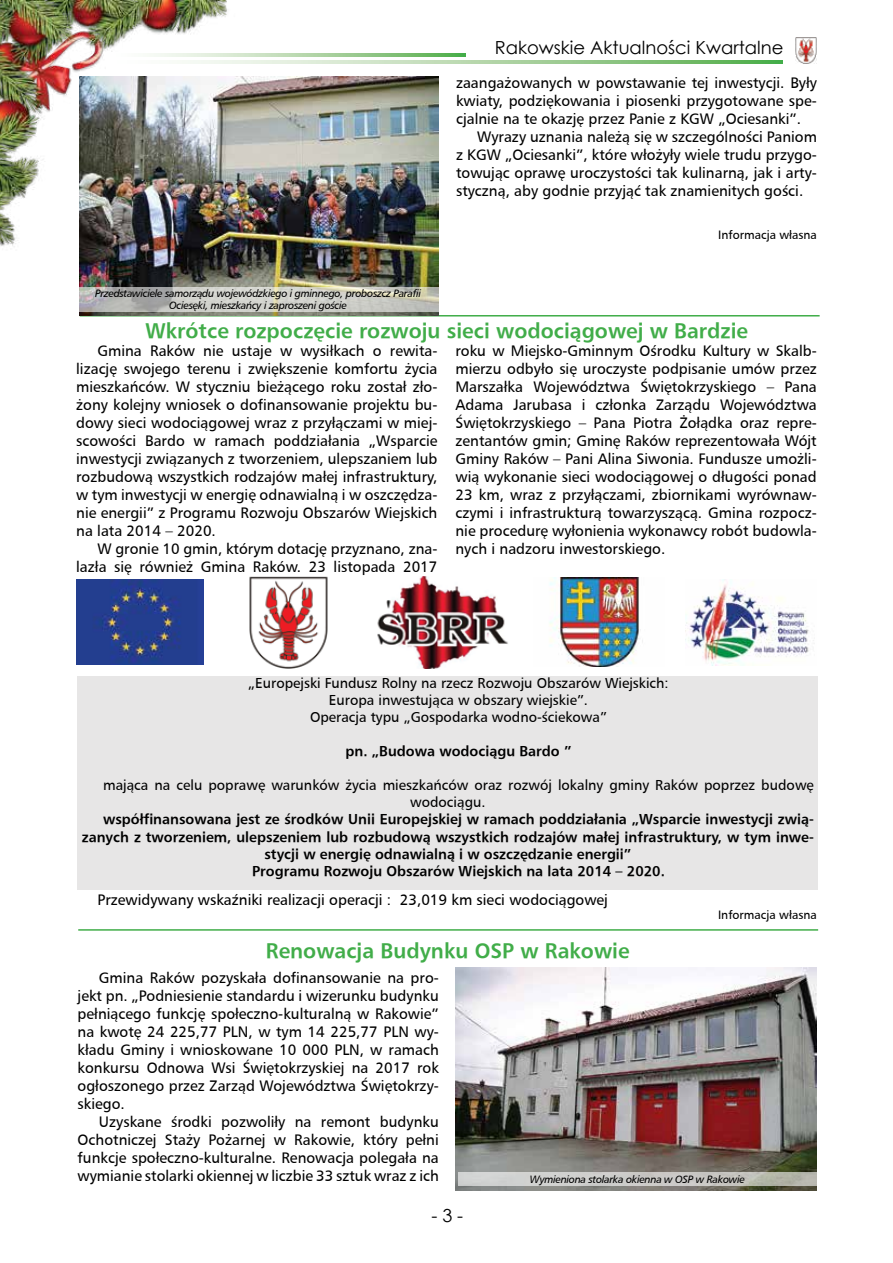
<style>
.page{position:relative;width:893px;height:1263px;background:#fff}
.page>*{position:absolute;margin:0;border:0;box-sizing:border-box;transform-origin:0 0}
.t1{font:21px "Humanist 777 AT Bold";color:#41ad49}
.t2{font:18px "Century Gothic";color:#000}
.t3{font:15px/18px "Humanist 777 AT";color:#000;text-align:justify}
.t4{font:14.25px "Humanist 777 AT Bold";color:#000}
.t5{font:14.25px/17.1px "Humanist 777 AT";color:#000;text-align:center}
.t6{font:12px "Humanist 777 AT";color:#000}
.t7{font:10.5px/12.6px "Humanist 777 AT Italic";letter-spacing:-.03em;color:#000;text-align:center}
</style>
<div class="page">
<img style="left:0;top:0;width:242px;height:269px">
<svg style="left:114px;top:61px;width:669px;height:3px"></svg>
<svg style="left:114px;top:54px;width:351px;height:2px"></svg>
<img style="left:795px;top:37px;width:21px;height:26px">
<img style="left:455px;top:967px;width:361px;height:224px">
<hr style="left:80px;top:315px;width:740px;height:1px;background:#41ad49">
<img style="left:80px;top:76px;width:358px;height:239px">
<svg style="left:79px;top:287px;width:360px;height:24px"></svg>
<svg style="left:458px;top:1172px;width:359px;height:13px;fill:#cbcac8"></svg>
<img style="left:77px;top:579px;width:127px;height:85px">
<img style="left:685px;top:579px;width:129px;height:86px">
<div style="left:78px;top:677px;width:740px;height:213px;background:#e7e6e6"></div>
<img style="left:249px;top:576px;width:79px;height:92px">
<img style="left:377px;top:576px;width:131px;height:92px">
<img style="left:549px;top:577px;width:94px;height:89px">
<hr style="left:78px;top:929px;width:740px;height:2px;background:#41ad49">
<p class="t2" style="left:495px;top:35px;width:290px">Rakowskie Aktualności Kwartalne</p>
<p class="t7" style="left:95px;top:287px;width:327px">Przedstawiciele samorządu wojewódzkiego i gminnego, proboszcz Parafii<br>Ociesęki, mieszkańcy i zaproszeni goście</p>
<p class="t3" style="left:456px;top:73px;width:362px">zaangażowanych w powstawanie tej inwestycji. Były kwiaty, podziękowania i piosenki przygotowane spe&shy;cjalnie na te okazję przez Panie z KGW „Ociesanki”.</p>
<p class="t3" style="left:456px;top:127px;width:362px;text-indent:21px">Wyrazy uznania należą się w szczególności Paniom z KGW „Ociesanki”, które włożyły wiele trudu przygo&shy;towując oprawę uroczystości tak kulinarną, jak i arty&shy;styczną, aby godnie przyjąć tak znamienitych gości.</p>
<p class="t6" style="left:718px;top:228px;width:100px">Informacja własna</p>
<h1 class="t1" style="left:146px;top:319px;width:604px">Wkrótce rozpoczęcie rozwoju sieci wodociągowej w Bardzie</h1>
<p class="t3" style="left:76px;top:341px;width:363px;text-indent:21px">Gmina Raków nie ustaje w wysiłkach o rewita&shy;lizację swojego terenu i zwiększenie komfortu życia mieszkańców. W styczniu bieżącego roku został zło&shy;żony kolejny wniosek o dofinansowanie projektu bu&shy;dowy sieci wodociągowej wraz z przyłączami w miej&shy;scowości Bardo w ramach poddziałania „Wsparcie inwestycji związanych z tworzeniem, ulepszaniem lub rozbudową wszystkich rodzajów małej infrastruktury, w tym inwestycji w energię odnawialną i w oszczędza&shy;nie energii” z Programu Rozwoju Obszarów Wiejskich na lata 2014 – 2020.</p>
<p class="t3" style="left:76px;top:539px;width:363px;text-align:right">W gronie 10 gmin, którym dotację przyznano, zna&shy;lazła się również Gmina Raków. 23 listopada 2017</p>
<p class="t3" style="left:455px;top:341px;width:363px">roku w Miejsko-Gminnym Ośrodku Kultury w Skalb&shy;mierzu odbyło się uroczyste podpisanie umów przez Marszałka Województwa Świętokrzyskiego – Pana Adama Jarubasa i członka Zarządu Województwa Świętokrzyskiego – Pana Piotra Żołądka oraz repre&shy;zentantów gmin; Gminę Raków reprezentowała Wójt Gminy Raków – Pani Alina Siwonia. Fundusze umożli&shy;wią wykonanie sieci wodociągowej o długości ponad 23 km, wraz z przyłączami, zbiornikami wyrównaw&shy;czymi i infrastrukturą towarzyszącą. Gmina rozpocz&shy;nie procedurę wyłonienia wykonawcy robót budowla&shy;nych i nadzoru inwestorskiego.</p>
<p class="t5" style="left:248px;top:674px;width:422px">„Europejski Fundusz Rolny na rzecz Rozwoju Obszarów Wiejskich:<br>Europa inwestująca w obszary wiejskie”.<br>Operacja typu „Gospodarka wodno-ściekowa”</p>
<p class="t4" style="left:346px;top:743px;width:227px">pn. „Budowa wodociągu Bardo ”</p>
<p class="t5" style="left:410px;top:777px;width:405px;text-align:left;text-indent:-307px">mająca na celu poprawę warunków życia mieszkańców oraz rozwój lokalny gminy Raków poprzez budowę wodociągu.</p>
<p class="t4" style="left:103px;top:811px;width:712px">współfinansowana jest ze środków Unii Europejskiej w ramach poddziałania „Wsparcie inwestycji zwią-</p>
<p class="t4" style="left:82px;top:828px;width:733px">zanych z tworzeniem, ulepszeniem lub rozbudową wszystkich rodzajów małej infrastruktury, w tym inwe-</p>
<p class="t4" style="left:264px;top:845px;width:368px">stycji w energię odnawialną i w oszczędzanie energii”</p>
<p class="t4" style="left:252px;top:862px;width:414px">Programu Rozwoju Obszarów Wiejskich na lata 2014 – 2020.</p>
<p class="t3" style="left:97px;top:891px;width:512px">Przewidywany wskaźniki realizacji operacji : 23,019 km sieci wodociągowej</p>
<p class="t6" style="left:718px;top:908px;width:100px">Informacja własna</p>
<h1 class="t1" style="left:266px;top:939px;width:365px">Renowacja Budynku OSP w Rakowie</h1>
<p class="t3" style="left:78px;top:969px;width:363px;text-indent:21px">Gmina Raków pozyskała dofinansowanie na pro&shy;jekt pn. „Podniesienie standardu i wizerunku budynku pełniącego funkcję społeczno-kulturalną w Rakowie” na kwotę 24 225,77 PLN, w tym 14 225,77 PLN wy&shy;kładu Gminy i wnioskowane 10 000 PLN, w ramach konkursu Odnowa Wsi Świętokrzyskiej na 2017 rok ogłoszonego przez Zarząd Województwa Świętokrzy&shy;skiego.</p>
<p class="t3" style="left:78px;top:1113px;width:363px;text-indent:21px">Uzyskane środki pozwoliły na remont budynku Ochotniczej Staży Pożarnej w Rakowie, który pełni funkcje społeczno-kulturalne. Renowacja polegała na wymianie stolarki okiennej w liczbie 33 sztuk wraz z ich</p>
<p class="t2" style="left:431px;top:1203px;width:33px">- 3 -</p>
<p class="t7" style="left:530px;top:1173px;width:217px">Wymieniona stolarka okienna w OSP w Rakowie</p>
</div>
